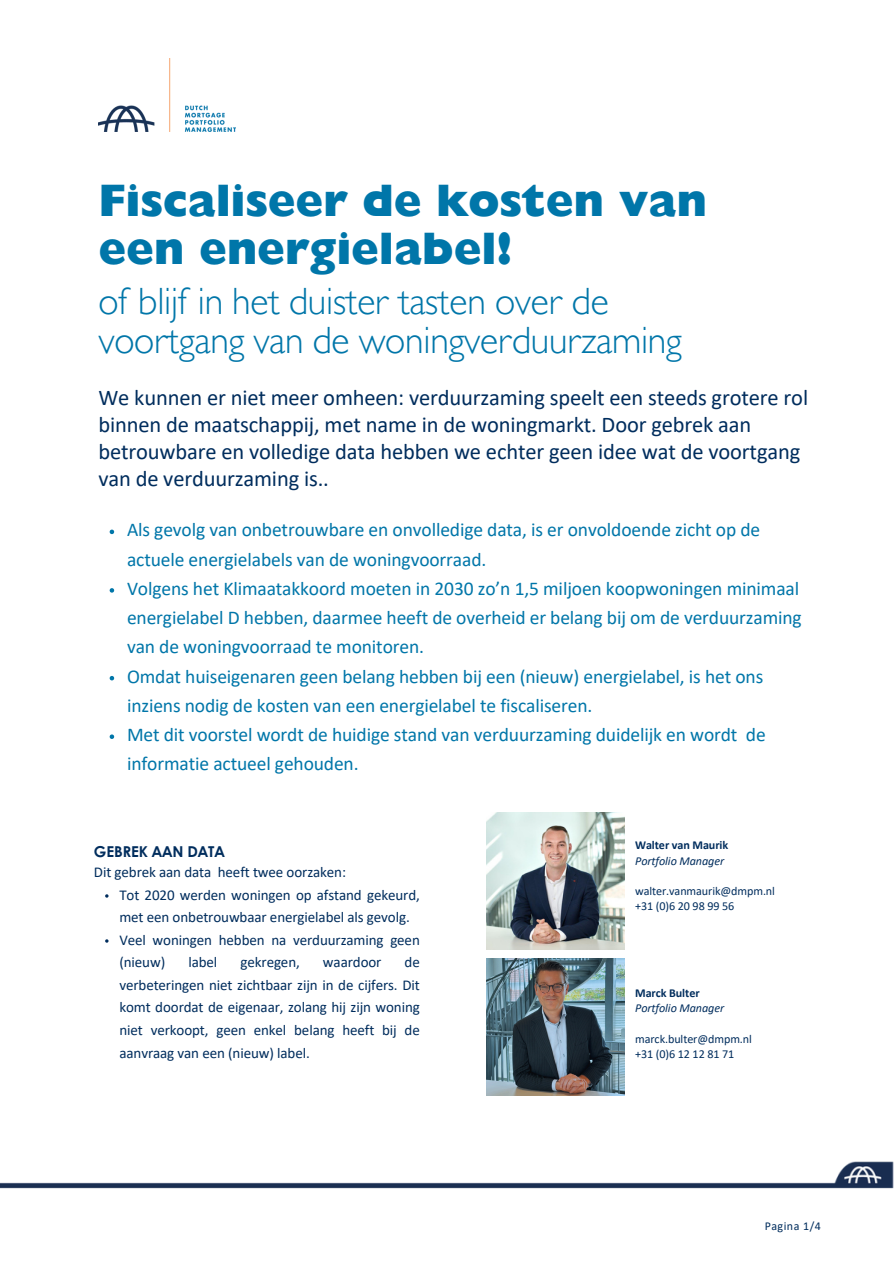
<style>
.page{position:relative;width:894px;height:1264px;background:#fff}
.page>*{position:absolute;margin:0;border:0;box-sizing:border-box;transform-origin:0 0}
.t1{font:800 45.45px/47.2px "Gill Sans MT Std";letter-spacing:-.005em;color:#0076a9}
.t2{font:300 37.95px/39.3px "Gill Sans MT Std";letter-spacing:-.005em;color:#0076a9}
.t3{font:22.5px/27px "Calibri";letter-spacing:-.005em;color:#002d5d}
.t4{font:19.5px/29.2px "Calibri";letter-spacing:-.005em;color:#0076a9}
.t5{font:15px/22.5px "Calibri";letter-spacing:-.005em;color:#002d5d}
.t6{font:12.15px "Calibri";letter-spacing:-.005em;color:#002d5d}
.t7{font:italic 12.15px "Calibri";letter-spacing:-.005em;color:#002d5d}
.t8{font:700 12.15px "Calibri";letter-spacing:-.005em;color:#002d5d}
.t9{font:12px "Calibri";letter-spacing:.04em;color:#002d5d}
.s1{font-family:"Century Gothic";font-weight:700}
</style>
<div class="page">
<img style="left:487px;top:812px;width:137px;height:137px">
<img style="left:487px;top:958px;width:137px;height:67px">
<img style="left:0;top:1025px;width:893px;height:164px">
<img style="left:98px;top:59px;width:138px;height:72px">
<svg style="left:110px;top:529px;width:4px;height:5px"></svg>
<svg style="left:110px;top:588px;width:4px;height:4px"></svg>
<svg style="left:110px;top:676px;width:4px;height:4px"></svg>
<svg style="left:110px;top:734px;width:4px;height:5px"></svg>
<p class="t1" style="left:98px;top:184px;width:610px">Fiscaliseer de kosten van een energielabel!</p>
<p class="t2" style="left:98px;top:287px;width:585px">of blijf in het duister tasten over de voortgang van de woningverduurzaming</p>
<p class="t3" style="left:98px;top:386px;width:711px">We kunnen er niet meer omheen: verduurzaming speelt een steeds grotere rol binnen de maatschappij, met name in de woningmarkt. Door gebrek aan betrouwbare en volledige data hebben we echter geen idee wat de voortgang van de verduurzaming is..</p>
<p class="t4" style="left:127px;top:517px;width:634px">Als gevolg van onbetrouwbare en onvolledige data, is er onvoldoende zicht op de actuele energielabels van de woningvoorraad.</p>
<p class="t4" style="left:127px;top:575px;width:676px">Volgens het Klimaatakkoord moeten in 2030 zo’n 1,5 miljoen koopwoningen minimaal energielabel D hebben, daarmee heeft de overheid er belang bij om de verduurzaming van de woningvoorraad te monitoren.</p>
<p class="t4" style="left:127px;top:663px;width:637px">Omdat huiseigenaren geen belang hebben bij een (nieuw) energielabel, is het ons inziens nodig de kosten van een energielabel te fiscaliseren.</p>
<p class="t4" style="left:127px;top:721px;width:640px">Met dit voorstel wordt de huidige stand van verduurzaming duidelijk en wordt de informatie actueel gehouden.</p>
<p class="t5" style="left:94px;top:843px;width:254px;line-height:20.2px"><span class="s1">GEBREK AAN DATA<br></span>Dit gebrek aan data heeft twee oorzaken:</p>
<h1 class="t5" style="left:119px;top:884px;width:302px">Tot 2020 werden woningen op afstand gekeurd, met een onbetrouwbaar energielabel als gevolg.</h1>
<h2 class="t5" style="left:119px;top:929px;width:302px">Veel woningen hebben na verduurzaming geen (nieuw)</h2>
<h2 class="t5" style="left:188px;top:952px;width:30px">label</h2>
<h2 class="t5" style="left:240px;top:952px;width:61px">gekregen,</h2>
<h2 class="t5" style="left:323px;top:952px;width:60px">waardoor</h2>
<h2 class="t5" style="left:119px;top:952px;width:302px;text-align:justify;text-indent:285px">de verbeteringen niet zichtbaar zijn in de cijfers. Dit komt doordat de eigenaar, zolang hij zijn woning niet verkoopt, geen enkel belang heeft bij de aanvraag van een (nieuw) label.</h2>
<h5 class="t8" style="left:635px;top:840px;width:95px">Walter van Maurik</h5>
<p class="t7" style="left:635px;top:855px;width:90px">Portfolio Manager</p>
<p class="t6" style="left:635px;top:885px;width:141px">walter.vanmaurik@dmpm.nl</p>
<p class="t6" style="left:635px;top:900px;width:101px">+31 (0)6 20 98 99 56</p>
<p class="t8" style="left:635px;top:988px;width:66px">Marck Bulter</p>
<p class="t7" style="left:635px;top:1003px;width:90px">Portfolio Manager</p>
<p class="t6" style="left:635px;top:1033px;width:118px">marck.bulter@dmpm.nl</p>
<p class="t6" style="left:635px;top:1048px;width:101px">+31 (0)6 12 12 81 71</p>
<p class="t9" style="left:764px;top:1221px;width:58px">Pagina 1/4</p>
</div>
